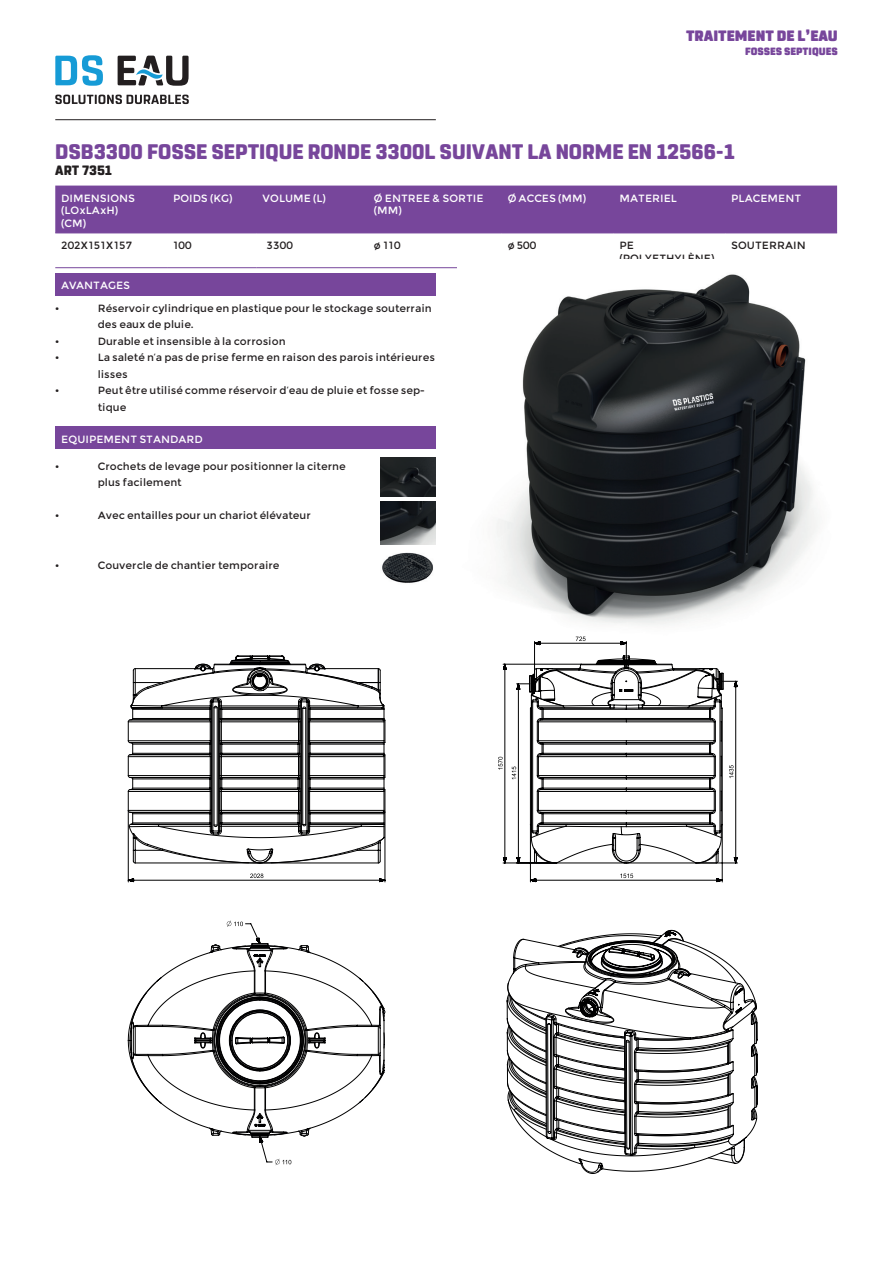
<style>
.page{position:relative;width:893px;height:1263px;background:#fff}
.page>*{position:absolute;margin:0;border:0;box-sizing:border-box;transform-origin:0 0}
.t1{font:800 21px "Rohn Rounded";color:#77469b}
.t2{font:900 15px "Rohn Rounded";color:#77469b}
.t3{font:800 13.5px "Rohn Rounded";color:#231f20}
.t4{font:10.5px/16.5px "Montserrat";color:#231f20}
.t5{font:10.5px/12.6px "Montserrat";color:#fff}
.t6{font:900 10.5px "Rohn Rounded";color:#77469b}
</style>
<div class="page">
<hr style="left:55px;top:119px;width:381px;height:1px;background:#231f20">
<svg style="left:55px;top:55px;width:48px;height:31px"></svg>
<svg style="left:55px;top:95px;width:134px;height:9px"></svg>
<svg style="left:118px;top:56px;width:71px;height:30px"></svg>
<div style="left:55px;top:426px;width:381px;height:23px;background:#77469b"></div>
<div style="left:55px;top:273px;width:381px;height:22px;background:#77469b"></div>
<div style="left:55px;top:186px;width:782px;height:47px;background:#77469b"></div>
<hr style="left:55px;top:233px;width:112px;height:1px;background:#77469b">
<hr style="left:167px;top:233px;width:89px;height:1px;background:#77469b">
<hr style="left:256px;top:233px;width:112px;height:1px;background:#77469b">
<hr style="left:368px;top:233px;width:134px;height:1px;background:#77469b">
<hr style="left:502px;top:233px;width:111px;height:1px;background:#77469b">
<hr style="left:613px;top:233px;width:112px;height:1px;background:#77469b">
<hr style="left:725px;top:233px;width:112px;height:1px;background:#77469b">
<hr style="left:55px;top:267px;width:112px;height:1px;background:#77469b">
<hr style="left:167px;top:267px;width:89px;height:1px;background:#77469b">
<hr style="left:256px;top:267px;width:112px;height:1px;background:#77469b">
<hr style="left:368px;top:267px;width:134px;height:1px;background:#77469b">
<img style="left:381px;top:457px;width:55px;height:40px">
<img style="left:381px;top:501px;width:55px;height:43px">
<img style="left:390px;top:579px;width:35px;height:4px">
<hr style="left:381px;top:547px;width:1px;height:43px;background:#b5b7b7">
<hr style="left:381px;top:607px;width:55px;height:1px;background:#b5b7b7">
<hr style="left:381px;top:596px;width:55px;height:1px;background:#b5b7b7">
<svg style="left:381px;top:547px;width:52px;height:32px"></svg>
<img style="left:457px;top:267px;width:361px;height:358px">
<hr style="left:55px;top:1262px;width:783px;height:1px;background:#000001">
<hr style="left:892px;top:626px;width:1px;height:582px;background:#000001">
<svg style="left:127px;top:636px;width:631px;height:538px"></svg>
<h2 class="t2" style="left:686px;top:27px;width:153px">TRAITEMENT DE L’EAU</h2>
<p class="t6" style="left:745px;top:45px;width:94px">FOSSES SEPTIQUES</p>
<h1 class="t1" style="left:55px;top:139px;width:681px">DSB3300 FOSSE SEPTIQUE RONDE 3300L SUIVANT LA NORME EN 12566-1</h1>
<p class="t3" style="left:55px;top:162px;width:58px">ART 7351</p>
<p class="t5" style="left:61px;top:192px;width:75px">DIMENSIONS (LOxLAxH) (CM)</p>
<p class="t5" style="left:173px;top:192px;width:61px">POIDS (KG)</p>
<p class="t5" style="left:262px;top:192px;width:65px">VOLUME (L)</p>
<p class="t5" style="left:374px;top:192px;width:111px">Ø ENTREE &amp; SORTIE (MM)</p>
<p class="t5" style="left:508px;top:192px;width:80px">Ø ACCES (MM)</p>
<p class="t5" style="left:619px;top:192px;width:59px">MATERIEL</p>
<p class="t5" style="left:731px;top:192px;width:71px">PLACEMENT</p>
<p class="t4" style="left:61px;top:237px;width:72px">202X151X157</p>
<p class="t4" style="left:173px;top:237px;width:20px">100</p>
<p class="t4" style="left:266px;top:237px;width:28px">3300</p>
<p class="t4" style="left:374px;top:237px;width:28px">ø 110</p>
<p class="t4" style="left:508px;top:237px;width:30px">ø 500</p>
<p class="t4" style="left:619px;top:239px;width:96px;line-height:12.6px">PE (POLYETHYLÈNE)</p>
<p class="t4" style="left:731px;top:237px;width:76px">SOUTERRAIN</p>
<p class="t5" style="left:61px;top:279px;width:70px">AVANTAGES</p>
<p class="t4" style="left:55px;top:300px;width:6px">•</p>
<p class="t4" style="left:98px;top:300px;width:335px">Réservoir cylindrique en plastique pour le stockage souterrain des eaux de pluie.</p>
<p class="t4" style="left:55px;top:333px;width:6px">•</p>
<p class="t4" style="left:98px;top:333px;width:189px">Durable et insensible à la corrosion</p>
<p class="t4" style="left:55px;top:349px;width:6px">•</p>
<p class="t4" style="left:98px;top:349px;width:339px">La saleté n’a pas de prise ferme en raison des parois intérieures lisses</p>
<p class="t4" style="left:55px;top:382px;width:6px">•</p>
<p class="t4" style="left:98px;top:382px;width:329px">Peut être utilisé comme réservoir d’eau de pluie et fosse sep&shy;tique</p>
<p class="t5" style="left:61px;top:433px;width:143px">EQUIPEMENT STANDARD</p>
<p class="t4" style="left:55px;top:458px;width:6px">•</p>
<p class="t4" style="left:98px;top:458px;width:249px">Crochets de levage pour positionner la citerne plus facilement</p>
<p class="t4" style="left:55px;top:507px;width:6px">•</p>
<p class="t4" style="left:98px;top:507px;width:215px">Avec entailles pour un chariot élévateur</p>
<p class="t4" style="left:55px;top:557px;width:6px">•</p>
<p class="t4" style="left:98px;top:557px;width:183px">Couvercle de chantier temporaire</p>
</div>
